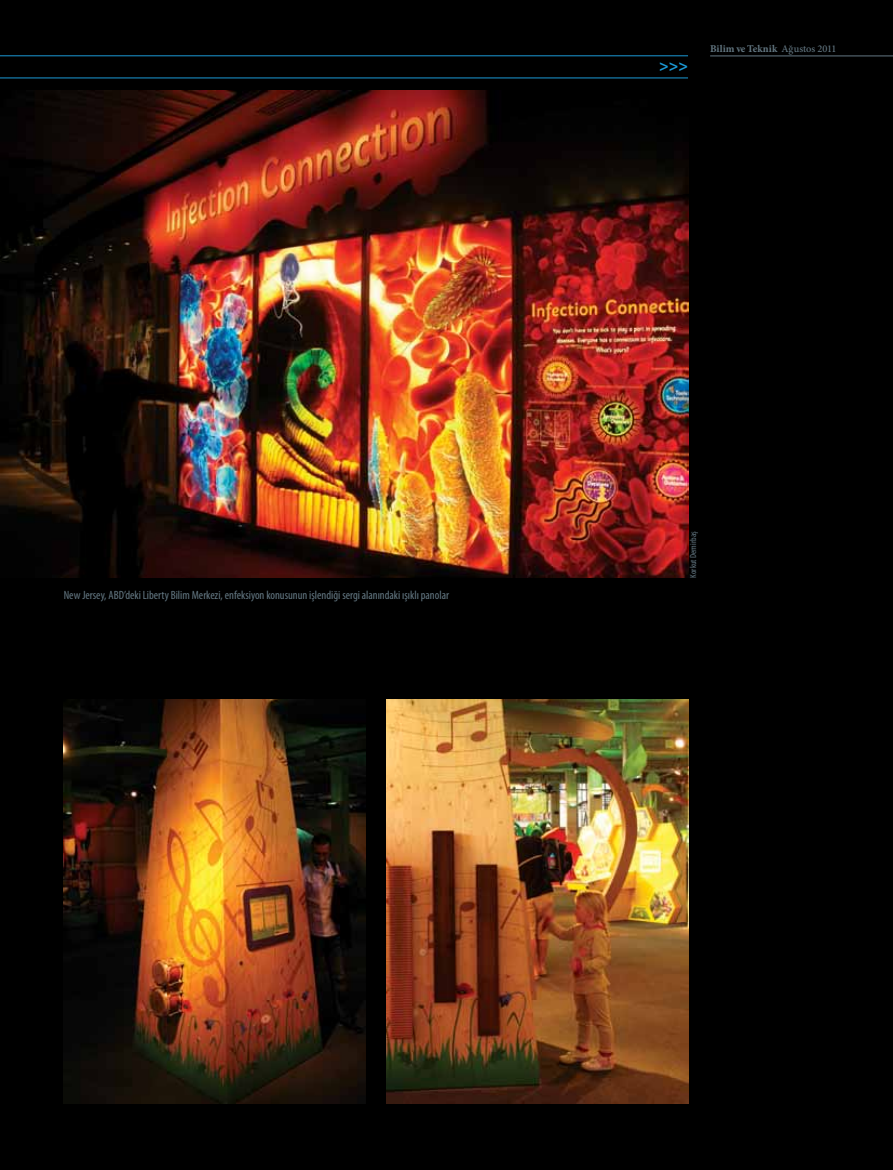
<style>
.page{position:relative;width:893px;height:1170px;background:#fff}
.page>*{position:absolute;margin:0;border:0;box-sizing:border-box;transform-origin:0 0}
.t1{font:700 16.2px "Myriad Pro";color:#1c9ad6}
.t2{font:condensed 12px "Myriad Pro";color:#647883}
.t3{font:700 10.35px "Minion Pro";letter-spacing:.005em;color:#647883}
.t4{font:condensed 9px "Myriad Pro";color:#647883}
.s1{font-weight:500}
</style>
<div class="page">
<div style="left:0;top:0;width:893px;height:1169px;background:#000"></div>
<img style="left:387px;top:699px;width:301px;height:404px">
<img style="left:0;top:91px;width:688px;height:486px">
<img style="left:64px;top:699px;width:301px;height:404px">
<hr style="left:0;top:56px;width:688px;height:1px;background:#1c9ad6">
<hr style="left:0;top:78px;width:688px;height:1px;background:#1c9ad6">
<hr style="left:710px;top:56px;width:183px;height:1px;background:#647883">
<p class="t2" style="left:64px;top:587px;width:387px">New Jersey, ABD’deki Liberty Bilim Merkezi, enfeksiyon konusunun işlendiği sergi alanındaki ışıklı panolar</p>
<h1 class="t1" style="left:659px;top:55px;width:30px">&gt;&gt;&gt;</h1>
<p class="t3" style="left:710px;top:41px;width:128px">Bilim ve Teknik <span class="s1">Ağustos 2011</span></p>
<p class="t4" style="left:688px;top:577px;width:47px;rotate:-90deg">Korkut Demirbaş</p>
</div>
